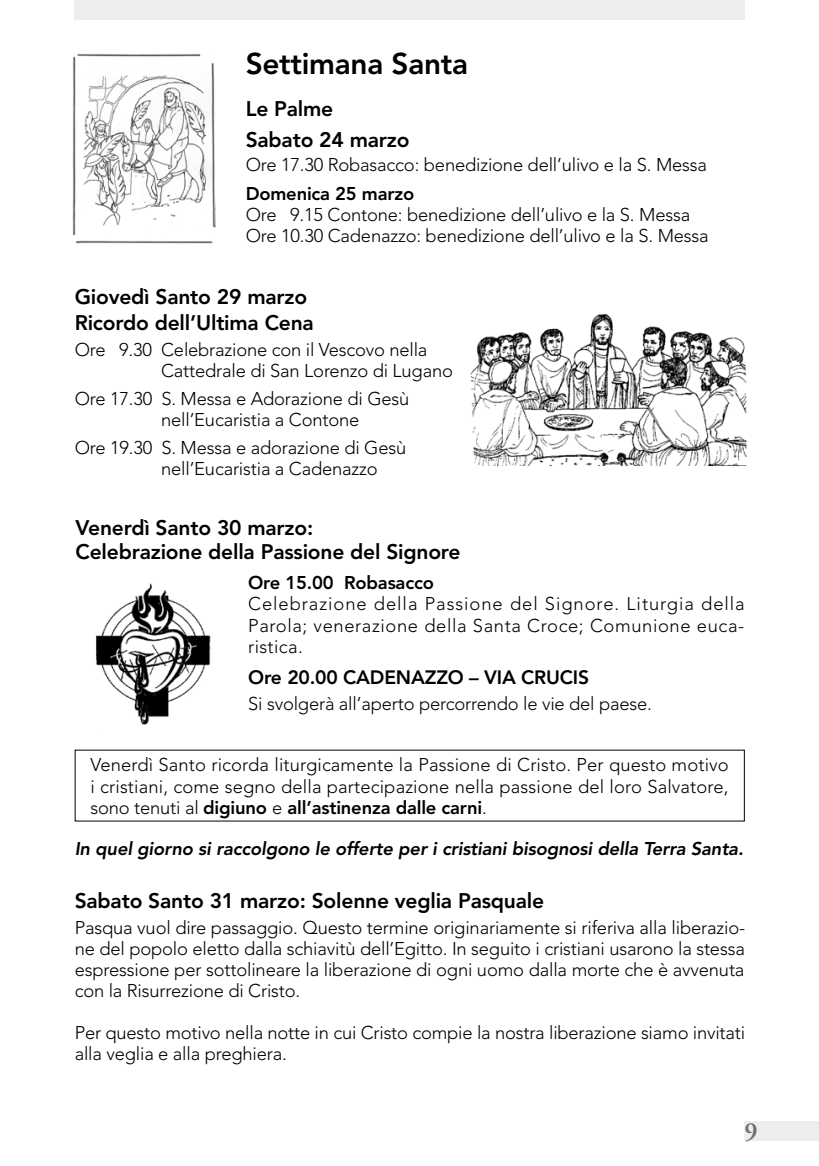
<style>
.page{position:relative;width:819px;height:1166px;background:#fff}
.page>*{position:absolute;margin:0;border:0;box-sizing:border-box;transform-origin:0 0}
.t1{font:800 29.75px "Avenir";letter-spacing:-.01em;color:#000}
.t2{font:600 26.25px "Adobe Garamond Pro";color:#706f6f}
.t3{font:800 21px/31px "Avenir";letter-spacing:-.01em;color:#000}
.t4{font:800 19.25px "Avenir";letter-spacing:-.01em;color:#000}
.t5{font:300 18.38px/21px "Avenir";letter-spacing:-.01em;color:#000}
.t6{font:italic 800 18.38px "Avenir";letter-spacing:-.01em;color:#000}
.t7{font:800 18.38px "Avenir";letter-spacing:-.01em;color:#000}
.s1{font-weight:800}
</style>
<div class="page">
<div style="left:74px;top:0;width:670px;height:20px;background:#ededed"></div>
<div style="left:744px;top:1121px;width:75px;height:20px;background:#ededed"></div>
<img style="left:72px;top:54px;width:143px;height:189px">
<img style="left:470px;top:313px;width:277px;height:152px">
<img style="left:96px;top:583px;width:115px;height:146px">
<h1 class="t1" style="left:246px;top:46px;width:224px">Settimana Santa</h1>
<p class="t3" style="left:246px;top:93px;width:165px">Le Palme<br>Sabato 24 marzo</p>
<p class="t5" style="left:246px;top:154px;width:463px">Ore 17.30 Robasacco: benedizione dell’ulivo e la S. Messa</p>
<p class="t7" style="left:246px;top:183px;width:170px">Domenica 25 marzo</p>
<p class="t5" style="left:246px;top:205px;width:464px">Ore 9.15 Contone: benedizione dell’ulivo e la S. Messa<br>Ore 10.30 Cadenazzo: benedizione dell’ulivo e la S. Messa</p>
<p class="t3" style="left:75px;top:284px;width:241px;line-height:25.9px">Giovedì Santo 29 marzo<br>Ricordo dell’Ultima Cena</p>
<p class="t5" style="left:161px;top:339px;width:293px;text-indent:-86px">Ore 9.30 Celebrazione con il Vescovo nella<br>Cattedrale di San Lorenzo di Lugano</p>
<p class="t5" style="left:161px;top:388px;width:250px;text-indent:-86px">Ore 17.30 S. Messa e Adorazione di Gesù nell’Eucaristia a Contone</p>
<p class="t5" style="left:161px;top:437px;width:247px;text-indent:-86px">Ore 19.30 S. Messa e adorazione di Gesù nell’Eucaristia a Cadenazzo</p>
<p class="t3" style="left:76px;top:516px;width:386px;line-height:23.4px">Venerdì Santo 30 marzo:<br>Celebrazione della Passione del Signore</p>
<p class="t7" style="left:248px;top:572px;width:187px">Ore 15.00 Robasacco</p>
<p class="t5" style="left:248px;top:594px;width:498px;text-align:justify">Celebrazione della Passione del Signore. Liturgia della Parola; venerazione della Santa Croce; Comunione euca&shy;ristica.</p>
<p class="t4" style="left:248px;top:666px;width:342px">Ore 20.00 CADENAZZO – VIA CRUCIS</p>
<p class="t5" style="left:248px;top:693px;width:405px">Si svolgerà all’aperto percorrendo le vie del paese.</p>
<p class="t5" style="left:90px;top:755px;width:639px;text-align:justify">Venerdì Santo ricorda liturgicamente la Passione di Cristo. Per questo motivo i cristiani, come segno della partecipazione nella passione del loro Salvatore, sono tenuti al <span class="s1">digiuno</span> e <span class="s1">all’astinenza dalle carni</span>.</p>
<p class="t6" style="left:75px;top:837px;width:670px">In quel giorno si raccolgono le offerte per i cristiani bisognosi della Terra Santa.</p>
<p class="t3" style="left:75px;top:885px;width:471px">Sabato Santo 31 marzo: Solenne veglia Pasquale</p>
<p class="t5" style="left:75px;top:917px;width:672px;text-align:justify">Pasqua vuol dire passaggio. Questo termine originariamente si riferiva alla liberazio&shy;ne del popolo eletto dalla schiavitù dell’Egitto. In seguito i cristiani usarono la stessa espressione per sottolineare la liberazione di ogni uomo dalla morte che è avvenuta con la Risurrezione di Cristo.</p>
<p class="t5" style="left:75px;top:1022px;width:672px">Per questo motivo nella notte in cui Cristo compie la nostra liberazione siamo invitati alla veglia e alla preghiera.</p>
<h2 class="t2" style="left:744px;top:1116px;width:15px">9</h2>
</div>
